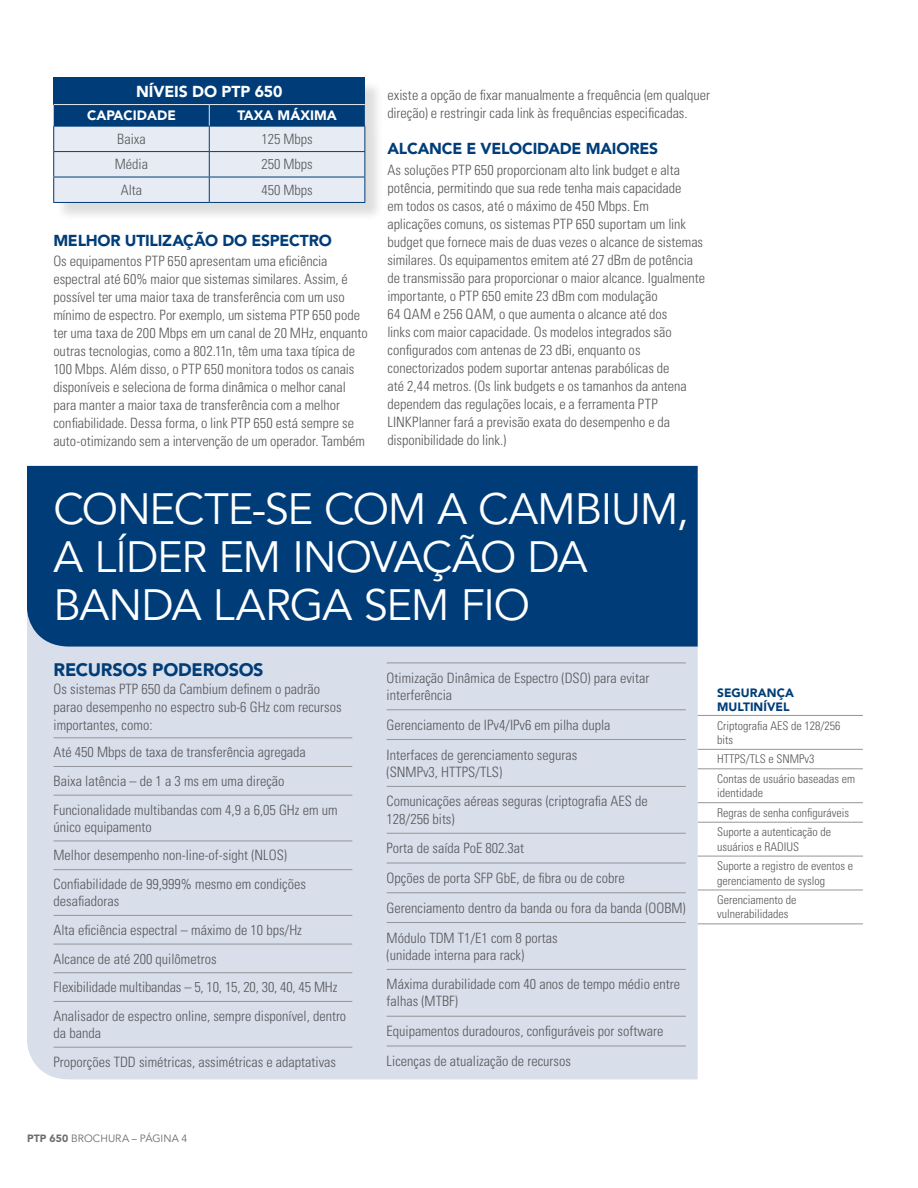
<style>
.page{position:relative;width:918px;height:1188px;background:#fff}
.page>*{position:absolute;margin:0;border:0;box-sizing:border-box;transform-origin:0 0}
.t1{font:43.5px/48px "Avenir LT Std";letter-spacing:-.03em;color:#fff}
.t2{font:900 18px "Avenir LT Std";letter-spacing:-.015em;color:#003d78}
.t3{font:900 15.75px "Avenir LT Std";letter-spacing:-.015em;color:#003d78}
.t4{font:900 15.75px "Avenir LT Std";letter-spacing:-.005em;color:#fff}
.t5{font:300 condensed 14.25px/18px "Univers LT Std";color:#57585a}
.t6{font:900 13.5px "Avenir LT Std";color:#fff}
.t7{font:300 condensed 12px/19.5px "Univers LT Std";color:#57585a}
.t8{font:900 12px/14.4px "Avenir LT Std";color:#003d78}
.t9{font:10.5px "Avenir LT Std";letter-spacing:.005em;color:#6c6d70}
.s1{font-weight:900}
</style>
<div class="page">
<div style="left:27px;top:647px;width:671px;height:432px;background:#d9deeb"></div>
<div style="left:27px;top:466px;width:671px;height:181px;background:#003d78"></div>
<hr style="left:387px;top:663px;width:299px;height:1px;background:#939598">
<hr style="left:387px;top:710px;width:299px;height:1px;background:#939598">
<hr style="left:387px;top:739px;width:299px;height:1px;background:#939598">
<hr style="left:387px;top:786px;width:299px;height:1px;background:#939598">
<hr style="left:387px;top:833px;width:299px;height:1px;background:#939598">
<hr style="left:387px;top:863px;width:299px;height:1px;background:#939598">
<hr style="left:387px;top:893px;width:299px;height:1px;background:#939598">
<hr style="left:387px;top:922px;width:299px;height:1px;background:#939598">
<hr style="left:387px;top:969px;width:299px;height:1px;background:#939598">
<hr style="left:387px;top:1016px;width:299px;height:1px;background:#939598">
<hr style="left:387px;top:1046px;width:299px;height:1px;background:#939598">
<div style="left:56px;top:80px;width:328px;height:142px;background:#231f20;opacity:.15"></div>
<div style="left:54px;top:78px;width:311px;height:27px;background:#003d78"></div>
<hr style="left:54px;top:104px;width:155px;height:1px;background:#e6e7e9">
<hr style="left:209px;top:104px;width:156px;height:1px;background:#e6e7e9">
<svg style="left:53px;top:105px;width:312px;height:97px;background:#adbfd4"></svg>
<hr style="left:53px;top:202px;width:156px;height:1px;background:#003d78">
<hr style="left:209px;top:202px;width:156px;height:1px;background:#003d78">
<hr style="left:54px;top:766px;width:298px;height:1px;background:#939598">
<hr style="left:54px;top:738px;width:298px;height:1px;background:#939598">
<hr style="left:54px;top:795px;width:298px;height:1px;background:#939598">
<hr style="left:54px;top:841px;width:298px;height:1px;background:#939598">
<hr style="left:54px;top:869px;width:298px;height:1px;background:#939598">
<hr style="left:54px;top:915px;width:298px;height:1px;background:#939598">
<hr style="left:54px;top:944px;width:298px;height:1px;background:#939598">
<hr style="left:54px;top:973px;width:298px;height:1px;background:#939598">
<hr style="left:54px;top:1001px;width:298px;height:1px;background:#939598">
<hr style="left:54px;top:1047px;width:298px;height:1px;background:#939598">
<hr style="left:698px;top:749px;width:165px;height:1px;background:#939598">
<hr style="left:698px;top:715px;width:165px;height:1px;background:#939598">
<hr style="left:698px;top:769px;width:165px;height:1px;background:#939598">
<hr style="left:698px;top:802px;width:165px;height:1px;background:#939598">
<hr style="left:698px;top:822px;width:165px;height:1px;background:#939598">
<hr style="left:698px;top:856px;width:165px;height:1px;background:#939598">
<hr style="left:698px;top:890px;width:165px;height:1px;background:#939598">
<hr style="left:698px;top:924px;width:165px;height:1px;background:#939598">
<p class="t4" style="left:136px;top:82px;width:148px">NÍVEIS DO PTP 650</p>
<p class="t6" style="left:87px;top:108px;width:90px">CAPACIDADE</p>
<p class="t6" style="left:237px;top:108px;width:101px">TAXA MÁXIMA</p>
<p class="t5" style="left:117px;top:130px;width:30px">Baixa</p>
<p class="t5" style="left:261px;top:130px;width:53px">125 Mbps</p>
<p class="t5" style="left:115px;top:155px;width:35px">Média</p>
<p class="t5" style="left:261px;top:155px;width:53px">250 Mbps</p>
<p class="t5" style="left:121px;top:181px;width:23px">Alta</p>
<p class="t5" style="left:261px;top:181px;width:53px">450 Mbps</p>
<p class="t3" style="left:53px;top:231px;width:280px">MELHOR UTILIZAÇÃO DO ESPECTRO</p>
<p class="t5" style="left:53px;top:252px;width:316px">Os equipamentos PTP 650 apresentam uma eficiência espectral até 60% maior que sistemas similares. Assim, é possível ter uma maior taxa de transferência com um uso mínimo de espectro. Por exemplo, um sistema PTP 650 pode ter uma taxa de 200 Mbps em um canal de 20 MHz, enquanto outras tecnologias, como a 802.11n, têm uma taxa típica de 100 Mbps. Além disso, o PTP 650 monitora todos os canais disponíveis e seleciona de forma dinâmica o melhor canal para manter a maior taxa de transferência com a melhor confiabilidade. Dessa forma, o link PTP 650 está sempre se auto-otimizando sem a intervenção de um operador. Também</p>
<p class="t5" style="left:387px;top:86px;width:324px">existe a opção de fixar manualmente a frequência (em qualquer direção) e restringir cada link às frequências especificadas.</p>
<p class="t3" style="left:387px;top:139px;width:272px">ALCANCE E VELOCIDADE MAIORES</p>
<p class="t5" style="left:387px;top:161px;width:319px">As soluções PTP 650 proporcionam alto link budget e alta potência, permitindo que sua rede tenha mais capacidade<br>em todos os casos, até o máximo de 450 Mbps. Em aplicações comuns, os sistemas PTP 650 suportam um link budget que fornece mais de duas vezes o alcance de sistemas similares. Os equipamentos emitem até 27 dBm de potência de transmissão para proporcionar o maior alcance. Igualmente importante, o PTP 650 emite 23 dBm com modulação<br>64 QAM e 256 QAM, o que aumenta o alcance até dos<br>links com maior capacidade. Os modelos integrados são configurados com antenas de 23 dBi, enquanto os conectorizados podem suportar antenas parabólicas de<br>até 2,44 metros. (Os link budgets e os tamanhos da antena dependem das regulações locais, e a ferramenta PTP LINKPlanner fará a previsão exata do desempenho e da disponibilidade do link.)</p>
<h1 class="t1" style="left:53px;top:486px;width:637px">CONECTE-SE COM A CAMBIUM,<br>A LÍDER EM INOVAÇÃO DA<br>BANDA LARGA SEM FIO</h1>
<p class="t2" style="left:54px;top:659px;width:212px">RECURSOS PODEROSOS</p>
<p class="t5" style="left:54px;top:680px;width:290px">Os sistemas PTP 650 da Cambium definem o padrão parao desempenho no espectro sub-6 GHz com recursos importantes, como:</p>
<p class="t5" style="left:54px;top:738px;width:286px;line-height:28.7px">Até 450 Mbps de taxa de transferência agregada<br>Baixa latência – de 1 a 3 ms em uma direção<br>Funcionalidade multibandas com 4,9 a 6,05 GHz em um</p>
<p class="t5" style="left:54px;top:812px;width:254px;line-height:28.7px">único equipamento<br>Melhor desempenho non-line-of-sight (NLOS)<br>Confiabilidade de 99,999% mesmo em condições</p>
<p class="t5" style="left:54px;top:887px;width:294px;line-height:28.7px">desafiadoras<br>Alta eficiência espectral – máximo de 10 bps/Hz Alcance de até 200 quilômetros<br>Flexibilidade multibandas – 5, 10, 15, 20, 30, 40, 45 MHz Analisador de espectro online, sempre disponível, dentro</p>
<p class="t5" style="left:54px;top:1019px;width:284px;line-height:28.7px">da banda<br>Proporções TDD simétricas, assimétricas e adaptativas</p>
<p class="t9" style="left:27px;top:1132px;width:162px"><span class="s1">PTP 650</span> BROCHURA – PÁGINA 4</p>
<p class="t5" style="left:387px;top:669px;width:264px;line-height:17.1px">Otimização Dinâmica de Espectro (DSO) para evitar interferência</p>
<p class="t5" style="left:387px;top:710px;width:225px;line-height:29.7px">Gerenciamento de IPv4/IPv6 em pilha dupla<br>Interfaces de gerenciamento seguras</p>
<p class="t5" style="left:387px;top:757px;width:263px;line-height:29.7px">(SNMPv3, HTTPS/TLS)<br>Comunicações aéreas seguras (criptografia AES de</p>
<p class="t5" style="left:387px;top:804px;width:301px;line-height:29.7px">128/256 bits)<br>Porta de saída PoE 802.3at<br>Opções de porta SFP GbE, de fibra ou de cobre<br>Gerenciamento dentro da banda ou fora da banda (OOBM)<br>Módulo TDM T1/E1 com 8 portas</p>
<p class="t5" style="left:387px;top:940px;width:295px;line-height:29.7px">(unidade interna para rack)<br>Máxima durabilidade com 40 anos de tempo médio entre</p>
<p class="t5" style="left:387px;top:987px;width:278px;line-height:29.7px">falhas (MTBF)<br>Equipamentos duradouros, configuráveis por software<br>Licenças de atualização de recursos</p>
<p class="t8" style="left:717px;top:685px;width:78px">SEGURANÇA<br>MULTINÍVEL</p>
<p class="t7" style="left:717px;top:718px;width:125px;line-height:14.4px">Criptografia AES de 128/256 bits</p>
<p class="t7" style="left:717px;top:749px;width:139px">HTTPS/TLS e SNMPv3<br>Contas de usuário baseadas em</p>
<p class="t7" style="left:717px;top:783px;width:133px">identidade<br>Regras de senha configuráveis<br>Suporte a autenticação de</p>
<p class="t7" style="left:717px;top:837px;width:137px">usuários e RADIUS<br>Suporte a registro de eventos e</p>
<p class="t7" style="left:717px;top:871px;width:109px">gerenciamento de syslog<br>Gerenciamento de</p>
<p class="t7" style="left:717px;top:904px;width:73px">vulnerabilidades</p>
</div>
